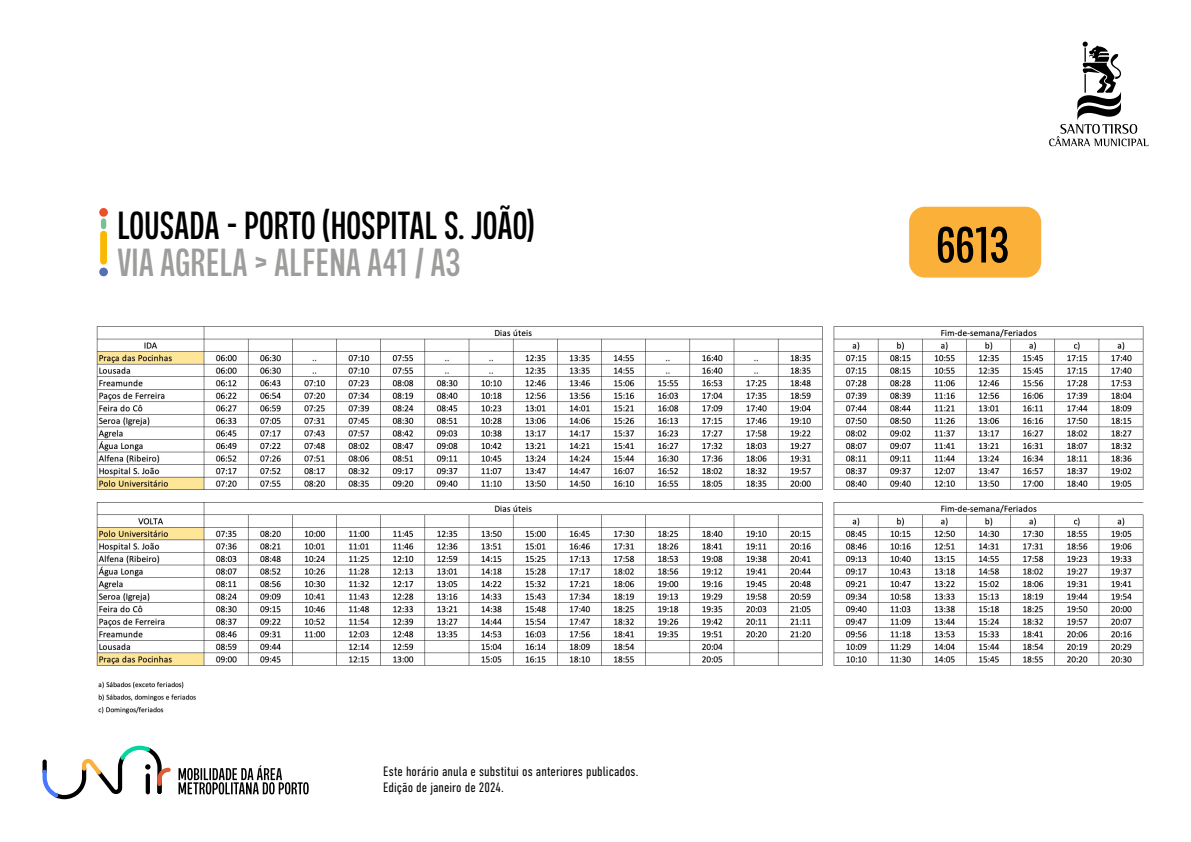
<style>
.page{position:relative;width:1191px;height:842px;background:#fff}
.page>*{position:absolute;margin:0;border:0;box-sizing:border-box;transform-origin:0 0}
.t1{font:500 extra-condensed 50.8px "Palo";color:#000}
.t2{font:500 extra-condensed 39.1px "Palo";color:#000}
.t3{font:500 extra-condensed 39.1px "Palo";color:#9d9d9c}
.t4{font:300 13.5px/16.2px "DIN Condensed";color:#000}
</style>
<div class="page">
<div style="left:909px;top:207px;width:132px;height:71px;background:#fbb03a;border-radius:16px"></div>
<div style="left:99px;top:208px;width:9px;height:9px;background:#e95128;border-radius:50%"></div>
<div style="left:100px;top:231px;width:7px;height:34px;background:#fbb800;border-radius:3px"></div>
<div style="left:99px;top:268px;width:9px;height:8px;background:#586eb3;border-radius:50%"></div>
<svg style="left:101px;top:221px;width:5px;height:6px"></svg>
<svg style="left:1049px;top:42px;width:99px;height:104px"></svg>
<svg style="left:43px;top:746px;width:128px;height:53px"></svg>
<svg style="left:178px;top:765px;width:131px;height:29px"></svg>
<img style="left:96px;top:326px;width:1048px;height:388px">
<h2 class="t2" style="left:118px;top:203px;width:419px">LOUSADA - PORTO (HOSPITAL S. JOÃO)</h2>
<h2 class="t3" style="left:118px;top:240px;width:345px">VIA AGRELA &gt; ALFENA A41 / A3</h2>
<p class="t4" style="left:383px;top:763px;width:257px">Este horário anula e substitui os anteriores publicados.<br>Edição de janeiro de 2024.</p>
<h1 class="t1" style="left:936px;top:216px;width:74px">6613</h1>
</div>
